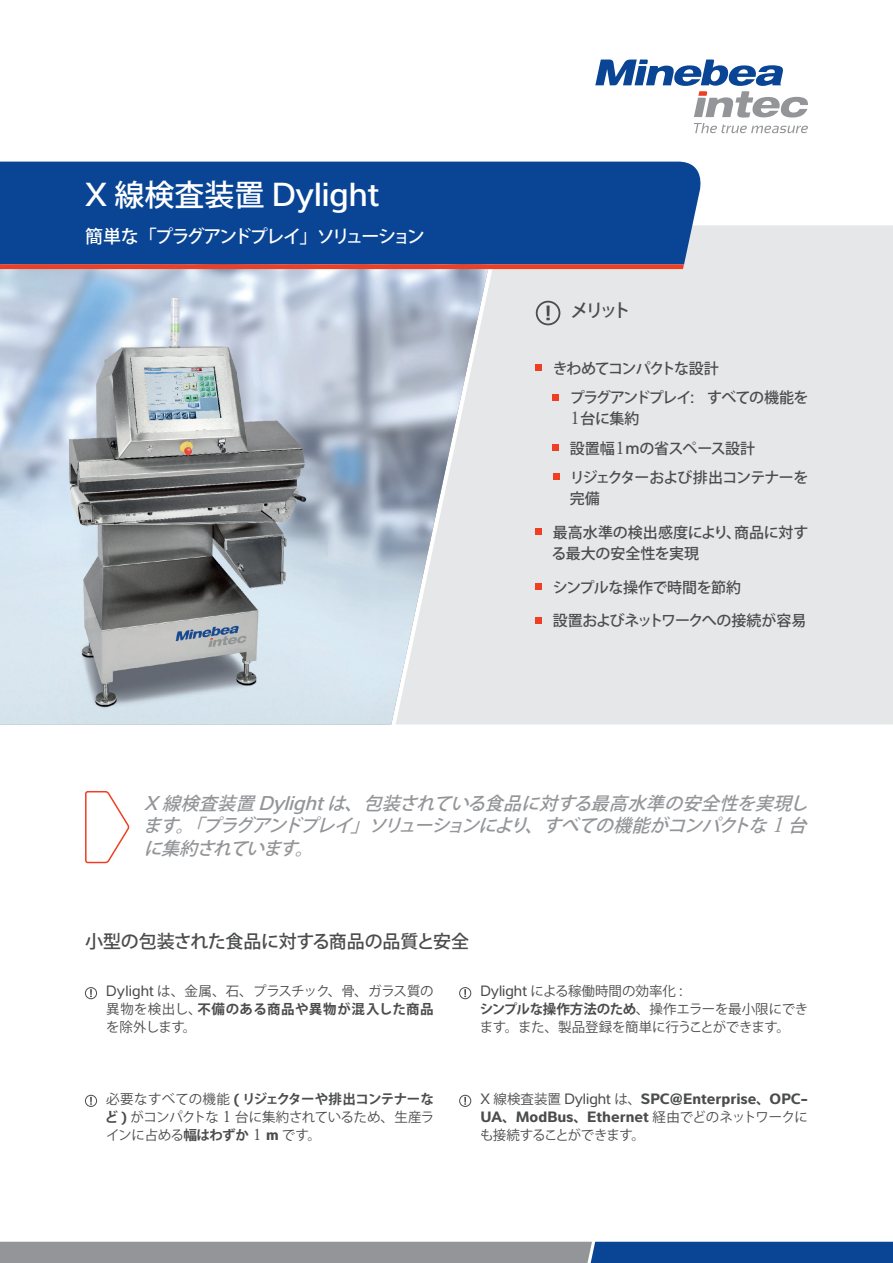
<style>
.page{position:relative;width:893px;height:1263px;background:#fff}
.page>*{position:absolute;margin:0;border:0;box-sizing:border-box;transform-origin:0 0}
.t1{font:500 34.5px "Interval Pro";color:#fff}
.t2{font:italic 500 18px/22.5px "Koz Go Pro";color:#939598;text-align:justify}
.t3{font:500 18px "Koz Go Pro";letter-spacing:-.02em;color:#4b4c4d}
.t4{font:500 18px "Koz Go Pro";letter-spacing:-.11em;color:#fff}
.t5{font:700 15.45px/18px "Interval Pro";color:#4b4c4d}
.t6{font:500 15px/21px "Koz Go Pro";letter-spacing:-.04em;color:#4b4c4d}
.t7{font:500 15px/21px "Koz Go Pro";letter-spacing:-.005em;color:#4b4c4d}
.t8{font:500 15px/21px "Koz Go Pro";letter-spacing:-.06em;color:#4b4c4d}
.t9{font:500 15px "Koz Go Pro";letter-spacing:-.02em;color:#4b4c4d}
.t10{font:500 15px "Koz Go Pro";letter-spacing:-.09em;color:#4b4c4d}
.t11{font:13.5px/18px "Koz Go Pro";letter-spacing:-.03em;color:#4b4c4d;text-align:justify}
.t12{font:13.5px "Koz Go Pro";letter-spacing:-.05em;color:#4b4c4d}
.s1{font-family:"Koz Go Pro";font-size:30px}
.s2{font-family:"Interval Pro";font-size:17.25px}
.s3{font-family:"Koz Min Pr 6 N";font-weight:400;font-size:17.25px}
.s4{font-family:"Interval Pro";font-size:20.7px}
.s5{font-family:"Koz Min Pr 6 N";font-weight:400;font-size:20.7px}
.s6{font-family:"Interval Pro";font-size:15.45px}
.s7{font-weight:700}
.s8{font-family:"Interval Pro";font-weight:700;font-size:15.45px}
.s9{font-family:"Koz Min Pr 6 N";font-size:15.45px}
.s10{font-weight:400}
.s11{font-family:"Koz Go Pro";font-weight:400;font-size:13.5px}
.s12{font-family:"Koz Go Pro";font-size:13.5px}
</style>
<div class="page">
<svg style="left:595px;top:60px;width:213px;height:73px"></svg>
<svg style="left:0;top:1242px;width:893px;height:21px;background:#657a97"></svg>
<div style="left:497px;top:225px;width:396px;height:499px;background:#e6e7e9"></div>
<img style="left:0;top:269px;width:491px;height:455px">
<svg style="left:536px;top:364px;width:6px;height:6px"></svg>
<svg style="left:553px;top:394px;width:6px;height:6px"></svg>
<div style="left:553px;top:444px;width:6px;height:7px;background:#ef3e22"></div>
<svg style="left:554px;top:474px;width:6px;height:6px"></svg>
<div style="left:536px;top:528px;width:6px;height:7px;background:#ef3e22"></div>
<svg style="left:536px;top:583px;width:6px;height:6px"></svg>
<svg style="left:536px;top:617px;width:6px;height:6px"></svg>
<div style="left:536px;top:301px;width:24px;height:24px;border:2px solid #4b4c4d;border-radius:50%"></div>
<svg style="left:546px;top:306px;width:4px;height:10px"></svg>
<svg style="left:85px;top:791px;width:45px;height:73px"></svg>
<div style="left:85px;top:987px;width:12px;height:12px;border:1px solid #4b4c4d;border-radius:50%"></div>
<svg style="left:90px;top:989px;width:2px;height:8px"></svg>
<div style="left:459px;top:987px;width:12px;height:12px;border:1px solid #4b4c4d;border-radius:50%"></div>
<svg style="left:464px;top:989px;width:2px;height:8px"></svg>
<div style="left:85px;top:1095px;width:12px;height:12px;border:1px solid #4b4c4d;border-radius:50%"></div>
<svg style="left:90px;top:1097px;width:2px;height:8px"></svg>
<div style="left:459px;top:1095px;width:12px;height:12px;border:1px solid #4b4c4d;border-radius:50%"></div>
<svg style="left:464px;top:1097px;width:2px;height:8px"></svg>
<div style="left:0;top:162px;width:706px;height:102px;background:#094594"></div>
<svg style="left:0;top:264px;width:684px;height:5px;background:#e4452f"></svg>
<p class="t1" style="left:85px;top:167px;width:296px">X <span class="s1">線検査装置</span> Dylight</p>
<p class="t4" style="left:85px;top:225px;width:341px">簡単な「プラグアンドプレイ」ソリューション</p>
<p class="t3" style="left:570px;top:299px;width:62px">メリット</p>
<p class="t10" style="left:553px;top:359px;width:168px">きわめてコンパクトな設計</p>
<p class="t8" style="left:570px;top:388px;width:240px">プラグアンドプレイ<span class="s2">:</span> すべての機能を<br><span class="s3">1</span>台に集約</p>
<p class="t9" style="left:570px;top:439px;width:187px">設置幅<span class="s3">1</span><span class="s2">m</span>の省スペース設計</p>
<p class="t6" style="left:570px;top:468px;width:240px">リジェクターおよび排出コンテナーを完備</p>
<p class="t7" style="left:552px;top:523px;width:258px">最高水準の検出感度により、商品に対する最大の安全性を実現</p>
<p class="t6" style="left:553px;top:577px;width:190px">シンプルな操作で時間を節約</p>
<p class="t6" style="left:553px;top:611px;width:255px">設置およびネットワークへの接続が容易</p>
<p class="t2" style="left:143px;top:793px;width:672px"><span class="s4">X</span> 線検査装置 <span class="s4">Dylight</span> は、包装されている食品に対する最高水準の安全性を実現します。「プラグアンドプレイ」ソリューションにより、すべての機能がコンパクトな <span class="s5">1</span> 台に集約されています。</p>
<p class="t3" style="left:85px;top:929px;width:385px">小型の包装された食品に対する商品の品質と安全</p>
<p class="t11" style="left:106px;top:982px;width:329px"><span class="s6">Dylight</span> は、金属、石、プラスチック、骨、ガラス質の異物を検出し、<span class="s7">不備のある商品や異物が混入した商品</span>を除外します。</p>
<p class="t11" style="left:480px;top:982px;width:330px;text-align:left"><span class="s6">Dylight</span> による稼働時間の効率化 <span class="s6">:<br></span><span class="s7">シンプルな操作方法のため</span>、操作エラーを最小限にできます。また、製品登録を簡単に行うことができます。</p>
<p class="t11" style="left:105px;top:1090px;width:331px">必要なすべての機能 <span class="s8">(</span><span class="s7">リジェクターや排出コンテナーなど</span> <span class="s8">)</span> がコンパクトな <span class="s9">1</span> 台に集約されているため、生産ラインに占める<span class="s7">幅はわずか</span> <span class="s9">1</span> <span class="s8">m</span> です。</p>
<p class="t5" style="left:480px;top:1088px;width:329px"><span class="s10">X</span> <span class="s11">線検査装置</span> <span class="s10">Dylight</span> <span class="s11">は、</span>SPC@Enterprise<span class="s12">、</span>OPC-<br>UA<span class="s12">、</span>ModBus<span class="s12">、</span>Ethernet <span class="s11">経由でどのネットワークに</span></p>
<p class="t12" style="left:480px;top:1126px;width:166px">も接続することができます。</p>
</div>
